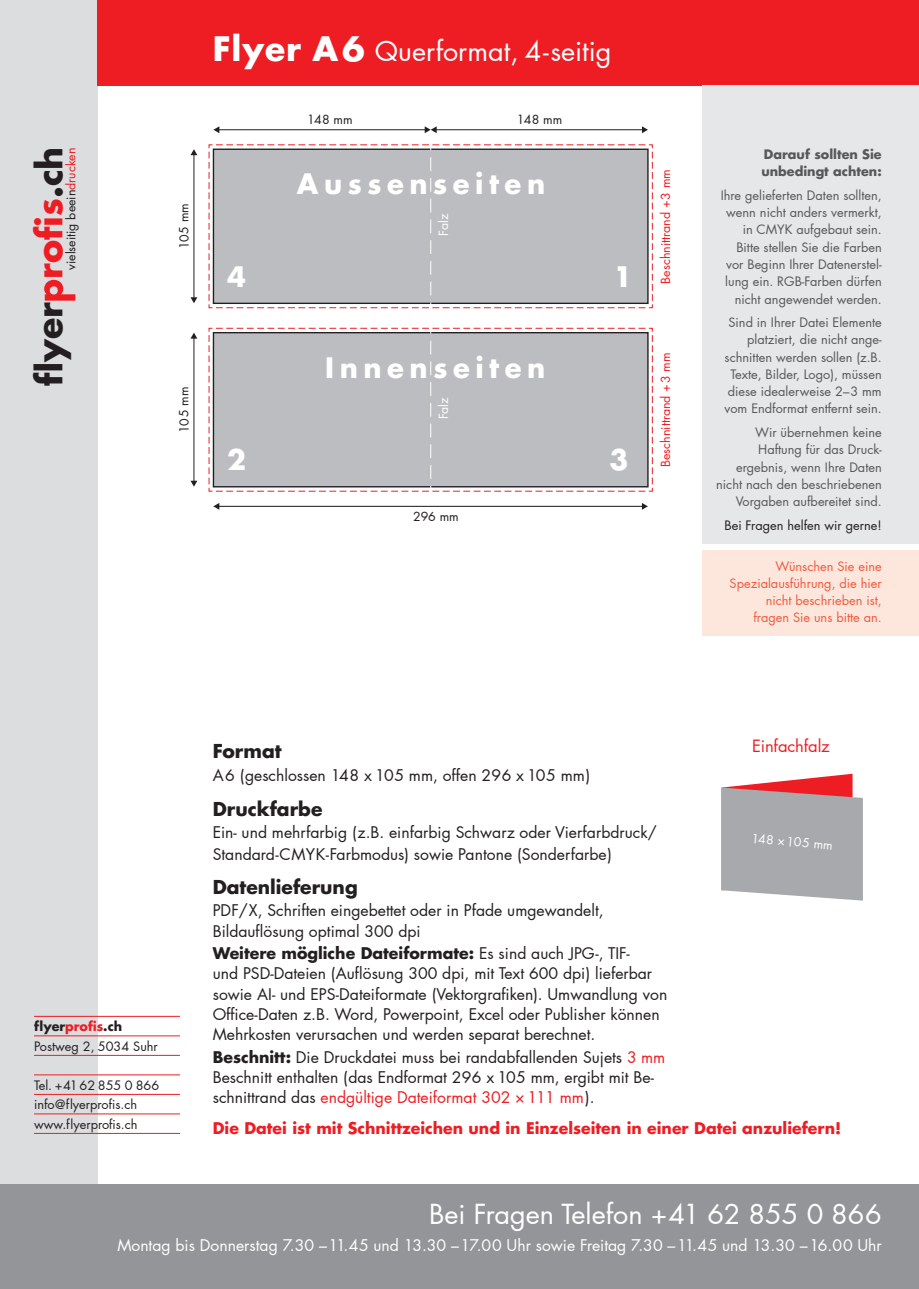
<style>
.page{position:relative;width:919px;height:1289px;background:#fff}
.page>*{position:absolute;margin:0;border:0;box-sizing:border-box;transform-origin:0 0}
.t1{font:700 34.8px "Futura LT Pro";color:#231f20}
.t2{font:700 27.6px "Futura LT Pro";letter-spacing:.2em;color:#fff}
.t3{font:27px "Futura LT Pro";color:#fff}
.t4{font:700 18.75px "Futura LT Pro";color:#231f20}
.t5{font:16.5px "Futura LT Pro";letter-spacing:-.01em;color:#ee1d23}
.t6{font:15.75px/20.2px "Futura LT Pro";color:#231f20}
.t7{font:15.75px "Futura LT Pro";color:#fff}
.t8{font:700 15.75px "Futura LT Pro";color:#ee1d23}
.t9{font:12.75px/17.2px "Futura LT Pro";color:#57585a;text-align:right}
.t10{font:12.75px/19.5px "Futura LT Pro";color:#231f20}
.t11{font:12.75px/17.2px "Futura LT Pro";color:#f0593e;text-align:right}
.t12{font:700 12.75px/17.2px "Futura LT Pro";color:#57585a}
.t13{font:700 12.75px "Futura LT Pro";color:#231f20}
.t14{font:12.45px "Futura LT Pro";color:#231f20}
.t15{font:12.45px "Futura LT Pro";color:#ee1d23}
.t16{font:12.45px "Futura LT Pro";color:#fff}
.s1{font-weight:700;font-size:33px}
.s2{color:#ee1d23}
.s3{font-weight:700}
.s4{font-family:"Futura Std";color:#ee1d23}
</style>
<div class="page">
<div style="left:0;top:0;width:98px;height:1256px;background:#dcdddf"></div>
<div style="left:98px;top:0;width:820px;height:85px;background:#ee1d23"></div>
<div style="left:0;top:1184px;width:918px;height:104px;background:#939598"></div>
<div style="left:702px;top:85px;width:216px;height:459px;background:#e6e7e9"></div>
<div style="left:702px;top:550px;width:216px;height:85px;background:#fde7dc"></div>
<hr style="left:193px;top:154px;width:1px;height:144px;background:#231f20">
<svg style="left:190px;top:149px;width:7px;height:6px"></svg>
<svg style="left:190px;top:297px;width:7px;height:6px"></svg>
<hr style="left:218px;top:129px;width:207px;height:1px;background:#231f20">
<svg style="left:213px;top:126px;width:6px;height:7px"></svg>
<hr style="left:435px;top:129px;width:208px;height:1px;background:#231f20">
<svg style="left:642px;top:126px;width:6px;height:7px"></svg>
<svg style="left:424px;top:126px;width:12px;height:7px"></svg>
<hr style="left:218px;top:506px;width:425px;height:1px;background:#231f20">
<svg style="left:213px;top:503px;width:6px;height:7px"></svg>
<svg style="left:642px;top:503px;width:5px;height:7px"></svg>
<hr style="left:193px;top:337px;width:1px;height:145px;background:#231f20">
<svg style="left:191px;top:333px;width:6px;height:5px"></svg>
<svg style="left:190px;top:480px;width:7px;height:6px"></svg>
<svg style="left:721px;top:773px;width:141px;height:127px;background:#b7a5a9"></svg>
<svg style="left:208px;top:327px;width:445px;height:165px;background:#bdbcbf"></svg>
<svg style="left:208px;top:144px;width:445px;height:165px;background:#bdbcbf"></svg>
<svg style="left:44px;top:280px;width:31px;height:20px"></svg>
<hr style="left:34px;top:1015px;width:146px;height:1px;background:#ee1d23">
<hr style="left:34px;top:1035px;width:146px;height:1px;background:#ee1d23">
<hr style="left:34px;top:1054px;width:146px;height:1px;background:#ee1d23">
<hr style="left:34px;top:1074px;width:146px;height:1px;background:#ee1d23">
<hr style="left:34px;top:1093px;width:146px;height:1px;background:#ee1d23">
<hr style="left:34px;top:1113px;width:146px;height:1px;background:#ee1d23">
<hr style="left:34px;top:1132px;width:146px;height:1px;background:#ee1d23">
<h3 class="t3" style="left:213px;top:33px;width:400px"><span class="s1">Flyer A6</span> Querformat, 4-seitig</h3>
<p class="t14" style="left:62px;top:270px;width:124px;rotate:-90deg">vielseitig beein<span class="s2">drucken</span></p>
<h1 class="t1" style="left:23px;top:386px;width:241px;rotate:-90deg">flyer <span class="s2">rofis</span>.ch</h1>
<p class="t14" style="left:176px;top:250px;width:48px;rotate:-91deg">105 mm</p>
<p class="t14" style="left:176px;top:433px;width:48px;rotate:-91deg">105 mm</p>
<p class="t14" style="left:307px;top:111px;width:47px">148 mm</p>
<p class="t14" style="left:516px;top:111px;width:47px">148 mm</p>
<h2 class="t2" style="left:297px;top:163px;width:250px">Aussenseiten</h2>
<p class="t16" style="left:435px;top:236px;width:23px;rotate:-90deg">Falz</p>
<h2 class="t2" style="left:227px;top:255px;width:20px">4</h2>
<h2 class="t2" style="left:613px;top:255px;width:20px">1</h2>
<h2 class="t2" style="left:325px;top:346px;width:222px">Innenseiten</h2>
<p class="t16" style="left:435px;top:419px;width:23px;rotate:-90deg">Falz</p>
<h2 class="t2" style="left:227px;top:438px;width:20px">2</h2>
<h2 class="t2" style="left:609px;top:438px;width:20px">3</h2>
<p class="t14" style="left:413px;top:508px;width:47px">296 mm</p>
<p class="t15" style="left:657px;top:284px;width:116px;rotate:-90deg">Beschnittrand +3 mm</p>
<p class="t15" style="left:657px;top:467px;width:116px;rotate:-90deg">Beschnittrand +3 mm</p>
<p class="t12" style="left:761px;top:145px;width:122px">Darauf sollten Sie unbedingt achten:</p>
<p class="t9" style="left:720px;top:186px;width:162px">Ihre gelieferten Daten sollten, wenn nicht anders vermerkt, in CMYK aufgebaut sein.<br>Bitte stellen Sie die Farben vor Beginn Ihrer Datenerstel&shy;lung ein. RGB-Farben dürfen nicht angewendet werden.</p>
<p class="t9" style="left:724px;top:314px;width:159px">Sind in Ihrer Datei Elemente platziert, die nicht ange&shy;schnitten werden sollen (z.B.<br>Texte, Bilder, Logo), müssen diese idealerweise 2–3 mm vom Endformat entfernt sein.</p>
<p class="t9" style="left:716px;top:423px;width:167px">Wir übernehmen keine<br>Haftung für das Druck&shy;ergebnis, wenn Ihre Daten nicht nach den beschriebenen<br>Vorgaben aufbereitet sind.</p>
<p class="t10" style="left:724px;top:515px;width:159px">Bei Fragen helfen wir gerne!</p>
<p class="t11" style="left:729px;top:557px;width:154px">Wünschen Sie eine<br>Spezialausführung, die hier nicht beschrieben ist, fragen Sie uns bitte an.</p>
<p class="t13" style="left:34px;top:1016px;width:90px">flyer<span class="s2">profis</span>.ch</p>
<p class="t10" style="left:34px;top:1036px;width:125px">Postweg 2, 5034 Suhr</p>
<p class="t10" style="left:34px;top:1075px;width:127px">Tel. +41 62 855 0 866</p>
<p class="t10" style="left:34px;top:1094px;width:105px">info@flyerprofis.ch www.flyerprofis.ch</p>
<p class="t4" style="left:213px;top:736px;width:70px">Format</p>
<p class="t6" style="left:213px;top:765px;width:379px">A6 (geschlossen 148 x 105 mm, offen 296 x 105 mm)</p>
<p class="t4" style="left:213px;top:794px;width:111px">Druckfarbe</p>
<p class="t6" style="left:213px;top:821px;width:445px;line-height:21.6px">Ein- und mehrfarbig (z.B. einfarbig Schwarz oder Vierfarbdruck/<br>Standard-CMYK-Farbmodus) sowie Pantone (Sonderfarbe)</p>
<p class="t4" style="left:213px;top:872px;width:146px">Datenlieferung</p>
<p class="t6" style="left:213px;top:900px;width:392px">PDF/X, Schriften eingebettet oder in Pfade umgewandelt,<br>Bildauf-lösung optimal 300 dpi</p>
<p class="t6" style="left:213px;top:943px;width:456px"><span class="s3">Weitere mögliche Dateiformate:</span> Es sind auch JPG-, TIF-<br>und PSD-Dateien (Auflösung 300 dpi, mit Text 600 dpi) lieferbar sowie AI- und EPS-Dateiformate (Vektorgrafiken). Umwandlung von Office-Daten z.B. Word, Powerpoint, Excel oder Publisher können Mehrkosten verursachen und werden separat berechnet.</p>
<p class="t6" style="left:213px;top:1046px;width:454px"><span class="s3">Beschnitt:</span> Die Druckdatei muss bei randabfallenden Sujets <span class="s2">3 mm<br></span>Beschnitt enthalten (das Endformat 296 x 105 mm, ergibt mit Be&shy;schnittrand das <span class="s2">endgültige Dateiformat 302</span> <span class="s4">×</span> <span class="s2">111 mm</span>).</p>
<p class="t5" style="left:752px;top:735px;width:79px">Einfachfalz</p>
<p class="t16" style="left:752px;top:829px;width:83px;rotate:5deg">148 ×105 mm</p>
<p class="t8" style="left:213px;top:1115px;width:630px">Die Datei ist mit Schnittzeichen und in Einzelseiten in einer Datei anzuliefern!</p>
<h3 class="t3" style="left:429px;top:1195px;width:454px">Bei Fragen Telefon +41 62 855 0 866</h3>
<p class="t7" style="left:117px;top:1234px;width:765px">Montag bis Donnerstag 7.30 – 11.45 und 13.30 – 17.00 Uhr sowie Freitag 7.30 – 11.45 und 13.30 – 16.00 Uhr</p>
</div>
